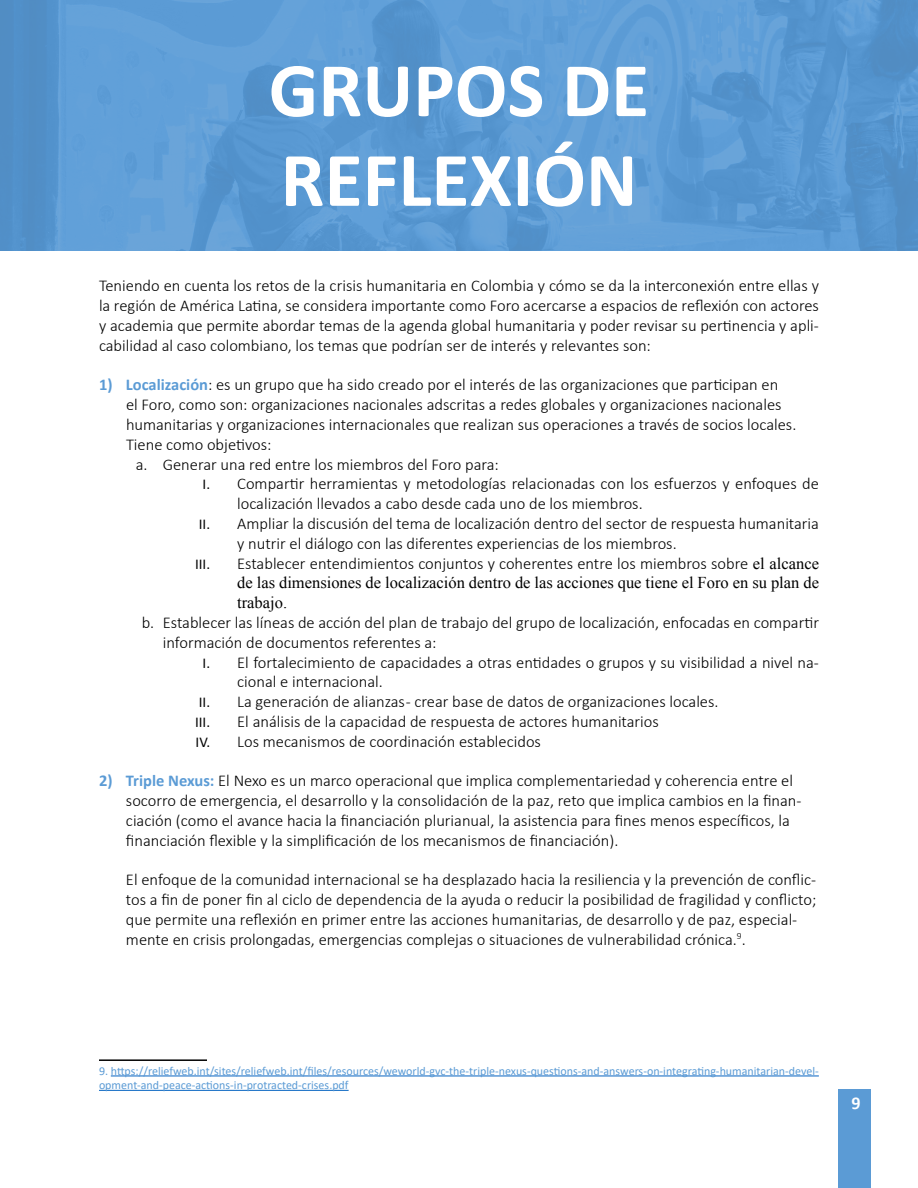
<style>
.page{position:relative;width:918px;height:1188px;background:#fff}
.page>*{position:absolute;margin:0;border:0;box-sizing:border-box;transform-origin:0 0}
.t1{font:700 78px/89.7px "Calibri";color:#fff}
.t2{font:700 18px "Calibri";color:#fff}
.t3{font:300 16.5px/19.8px "Calibri";color:#000}
.t4{font:16.5px/19.8px "Times New Roman";color:#000}
.t5{font:15px "Calibri";color:#000}
.t6{font:12px/14.4px "Calibri";color:#5b9bd5}
.s1{font-weight:700;color:#5b9bd5}
.s2{font-weight:400;font-size:15px}
.s3{font-family:"Times New Roman";font-weight:400}
</style>
<div class="page">
<div style="left:839px;top:1089px;width:32px;height:99px;background:#5b9bd5"></div>
<svg style="left:0;top:0;width:918px;height:250px;background:#5c9ad3"></svg>
<hr style="left:99px;top:1059px;width:108px;height:2px;background:#000">
<hr style="left:111px;top:1076px;width:708px;height:1px;background:#0563c1">
<hr style="left:99px;top:1090px;width:250px;height:1px;background:#0563c1">
<h1 class="t1" style="left:269px;top:43px;width:382px">GRUPOS DE<br>REFLEXIÓN</h1>
<p class="t3" style="left:99px;top:276px;width:722px;text-align:justify">Teniendo en cuenta los retos de la crisis humanitaria en Colombia y cómo se da la interconexión entre ellas y la región de América Latina, se considera importante como Foro acercarse a espacios de reflexión con actores y academia que permite abordar temas de la agenda global humanitaria y poder revisar su pertinencia y apli&shy;cabilidad al caso colombiano, los temas que podrían ser de interés y relevantes son:</p>
<p class="t3" style="left:99px;top:375px;width:681px"><span class="s1">1) Localización</span>: es un grupo que ha sido creado por el interés de las organizaciones que participan en</p>
<p class="t3" style="left:126px;top:395px;width:657px">el Foro, como son: organizaciones nacionales adscritas a redes globales y organizaciones nacionales</p>
<p class="t3" style="left:126px;top:414px;width:672px">humanitarias y organizaciones internacionales que realizan sus operaciones a través de socios locales.</p>
<p class="t3" style="left:126px;top:434px;width:147px">Tiene como objetivos:</p>
<p class="t3" style="left:136px;top:454px;width:365px">a. Generar una red entre los miembros del Foro para:</p>
<p class="t3" style="left:203px;top:474px;width:618px"><span class="s2">I.</span> Compartir herramientas y metodologías relacionadas con los esfuerzos y enfoques de</p>
<p class="t3" style="left:237px;top:494px;width:407px">localización llevados a cabo desde cada uno de los miembros.</p>
<p class="t3" style="left:199px;top:513px;width:622px"><span class="s2">II.</span> Ampliar la discusión del tema de localización dentro del sector de respuesta humanitaria</p>
<p class="t3" style="left:237px;top:533px;width:441px">y nutrir el diálogo con las diferentes experiencias de los miembros.</p>
<p class="t5" style="left:195px;top:553px;width:17px">III.</p>
<p class="t3" style="left:237px;top:553px;width:583px">Establecer entendimientos conjuntos y coherentes entre los miembros sobre <span class="s3">el alcance</span></p>
<p class="t4" style="left:237px;top:573px;width:583px">de las dimensiones de localización dentro de las acciones que tiene el Foro en su plan de trabajo.</p>
<p class="t3" style="left:163px;top:612px;width:658px;text-indent:-21px">b. Establecer las líneas de acción del plan de trabajo del grupo de localización, enfocadas en compartir información de documentos referentes a:</p>
<p class="t3" style="left:203px;top:652px;width:618px"><span class="s2">I.</span> El fortalecimiento de capacidades a otras entidades o grupos y su visibilidad a nivel na-</p>
<p class="t3" style="left:237px;top:672px;width:147px">cional e internacional.</p>
<p class="t3" style="left:199px;top:692px;width:521px"><span class="s2">II.</span> La generación de alianzas - crear base de datos de organizaciones locales.</p>
<p class="t5" style="left:195px;top:712px;width:17px">III.</p>
<p class="t3" style="left:196px;top:711px;width:465px;text-indent:42px">El análisis de la capacidad de respuesta de actores humanitarios<br><span class="s2">IV.</span> Los mecanismos de coordinación establecidos</p>
<p class="t3" style="left:126px;top:771px;width:677px;text-indent:-27px"><span class="s1">2) Triple Nexus:</span> El Nexo es un marco operacional que implica complementariedad y coherencia entre el socorro de emergencia, el desarrollo y la consolidación de la paz, reto que implica cambios en la finan&shy;ciación (como el avance hacia la financiación plurianual, la asistencia para fines menos específicos, la financiación flexible y la simplificación de los mecanismos de financiación).</p>
<p class="t3" style="left:126px;top:870px;width:692px">El enfoque de la comunidad internacional se ha desplazado hacia la resiliencia y la prevención de conflic&shy;tos a fin de poner fin al ciclo de dependencia de la ayuda o reducir la posibilidad de fragilidad y conflicto; que permite una reflexión en primer entre las acciones humanitarias, de desarrollo y de paz, especial&shy;mente en crisis prolongadas, emergencias complejas o situaciones de vulnerabilidad crónica.<sup>9</sup>.</p>
<p class="t6" style="left:99px;top:1063px;width:721px">9. https://reliefweb.int/sites/reliefweb.int/files/resources/weworld-gvc-the-triple-nexus-questions-and-answers-on-integrating-humanitarian-devel&shy;opment-and-peace-actions-in-protracted-crises.pdf</p>
<p class="t2" style="left:851px;top:1090px;width:11px">9</p>
</div>
